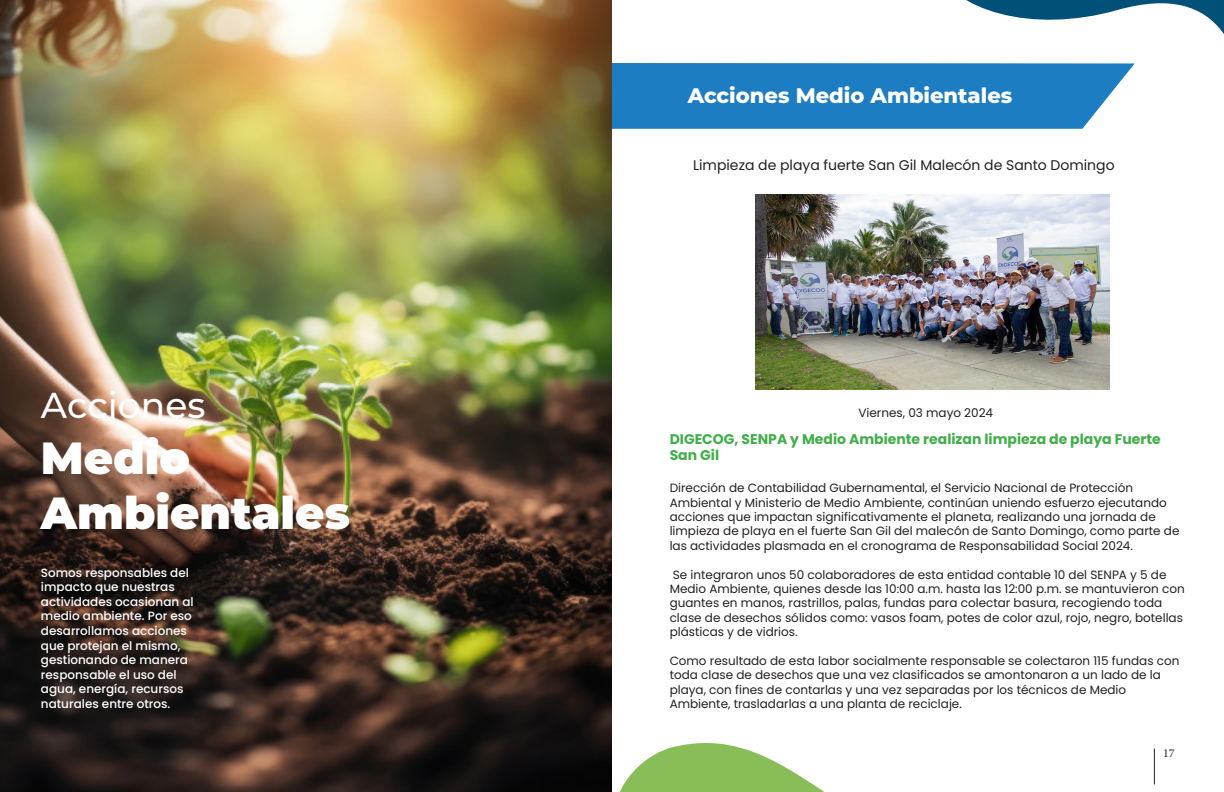
<style>
.page{position:relative;width:1224px;height:792px;background:#fff}
.page>*{position:absolute;margin:0;border:0;box-sizing:border-box;transform-origin:0 0}
.t1{font:900 45px/55.9px "Montserrat";color:#fff}
.t2{font:500 36px "Montserrat";color:#fff}
.t3{font:800 21px "Montserrat";color:#fff}
.t4{font:700 14px/16.8px "Poppins";color:#41ae49}
.t5{font:14px "Poppins";color:#231f20}
.t6{font:12px/14.4px "Poppins";color:#231f20}
.t7{font:500 12px/14.5px "Poppins";color:#fff}
.t8{font:12px "Minion Pro";color:#231f20}
</style>
<div class="page">
<img style="left:0;top:0;width:612px;height:792px">
<div style="left:612px;top:63px;width:320px;height:66px;background:#1d7dc2"></div>
<img style="left:755px;top:195px;width:355px;height:195px">
<svg style="left:619px;top:743px;width:206px;height:49px"></svg>
<svg style="left:932px;top:0;width:292px;height:318px"></svg>
<hr style="left:1154px;top:748px;width:1px;height:36px;background:#231f20">
<h2 class="t2" style="left:41px;top:380px;width:166px">Acciones</h2>
<h1 class="t1" style="left:41px;top:427px;width:311px">Medio<br>Ambientales</h1>
<p class="t7" style="left:41px;top:565px;width:154px">Somos responsables del impacto que nuestras actividades ocasionan al medio ambiente. Por eso desarrollamos acciones que protejan el mismo, gestionando de manera responsable el uso del agua, energía, recursos naturales entre otros.</p>
<h3 class="t3" style="left:688px;top:80px;width:326px">Acciones Medio Ambientales</h3>
<p class="t5" style="left:693px;top:157px;width:423px">Limpieza de playa fuerte San Gil Malecón de Santo Domingo</p>
<p class="t6" style="left:858px;top:405px;width:136px">Viernes, 03 mayo 2024</p>
<p class="t4" style="left:670px;top:430px;width:493px">DIGECOG, SENPA y Medio Ambiente realizan limpieza de playa Fuerte<br>San Gil</p>
<p class="t6" style="left:670px;top:481px;width:511px">Dirección de Contabilidad Gubernamental, el Servicio Nacional de Protección Ambiental y Ministerio de Medio Ambiente, continúan uniendo esfuerzo ejecutando acciones que impactan significativamente el planeta, realizando una jornada de limpieza de playa en el fuerte San Gil del malecón de Santo Domingo, como parte de las actividades plasmada en el cronograma de Responsabilidad Social 2024.</p>
<p class="t6" style="left:670px;top:567px;width:517px">Se integraron unos 50 colaboradores de esta entidad contable 10 del SENPA y 5 de Medio Ambiente, quienes desde las 10:00 a.m. hasta las 12:00 p.m. se mantuvieron con guantes en manos, rastrillos, palas, fundas para colectar basura, recogiendo toda clase de desechos sólidos como: vasos foam, potes de color azul, rojo, negro, botellas plásticas y de vidrios.</p>
<p class="t6" style="left:670px;top:654px;width:511px">Como resultado de esta labor socialmente responsable se colectaron 115 fundas con toda clase de desechos que una vez clasificados se amontonaron a un lado de la playa, con fines de contarlas y una vez separadas por los técnicos de Medio Ambiente, trasladarlas a una planta de reciclaje.</p>
<p class="t8" style="left:1163px;top:745px;width:13px">17</p>
</div>
